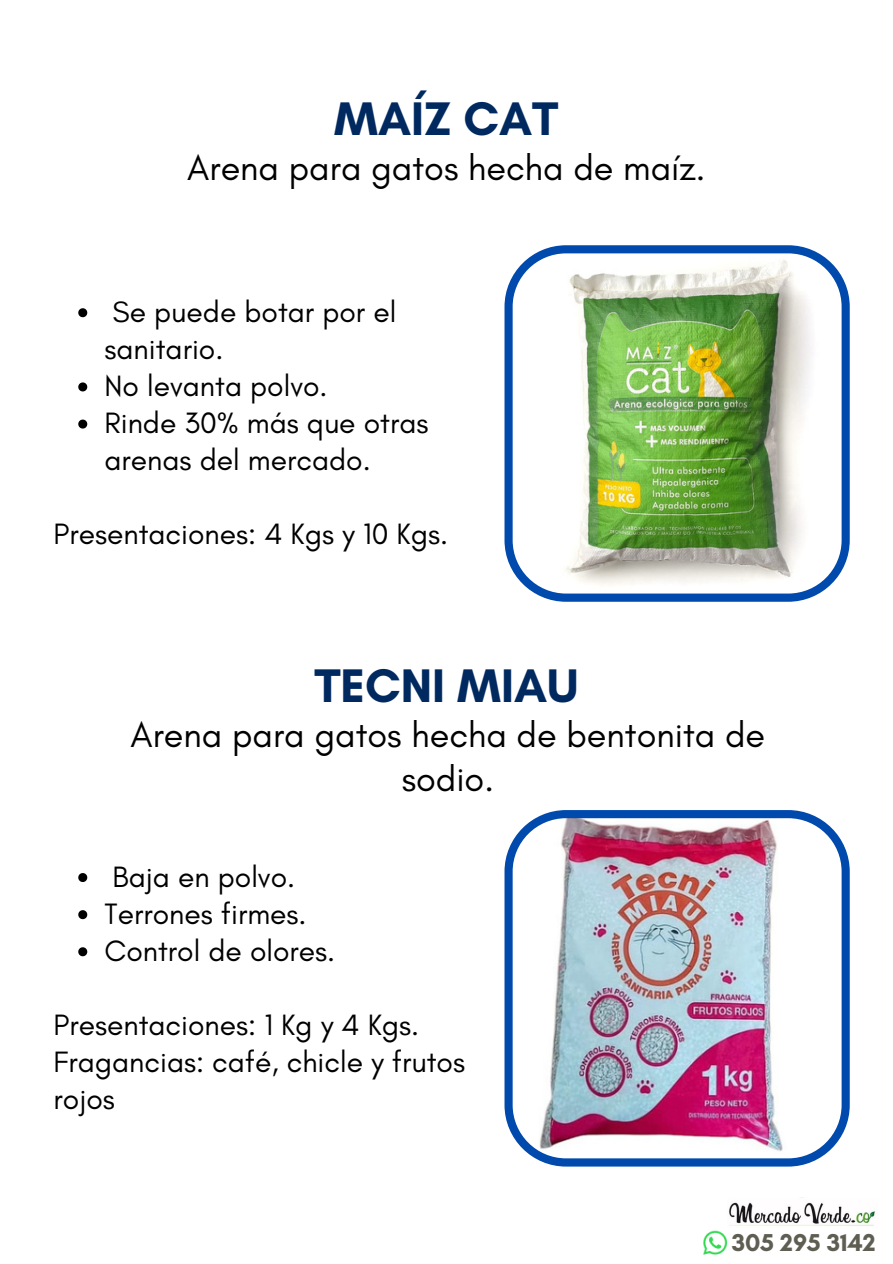
<style>
.page{position:relative;width:893px;height:1264px;background:#fff}
.page>*{position:absolute;margin:0;border:0;box-sizing:border-box;transform-origin:0 0}
.t1{font:700 48px "Glacial Indifference";color:#002960}
.t2{font:36px/43.8px "Glacial Indifference";color:#000;text-align:center}
.t3{font:30px/37px "Glacial Indifference";color:#000}
.t4{font:700 24.9px "Glacial Indifference";color:#5e5e53}
</style>
<div class="page">
<img style="left:729px;top:1197px;width:146px;height:29px">
<img style="left:504px;top:245px;width:345px;height:356px">
<img style="left:504px;top:810px;width:345px;height:356px">
<svg style="left:78px;top:308px;width:9px;height:9px"></svg>
<svg style="left:78px;top:382px;width:9px;height:9px"></svg>
<svg style="left:78px;top:419px;width:9px;height:9px"></svg>
<svg style="left:78px;top:873px;width:9px;height:9px"></svg>
<svg style="left:78px;top:910px;width:9px;height:9px"></svg>
<svg style="left:78px;top:947px;width:9px;height:9px"></svg>
<img style="left:703px;top:1230px;width:25px;height:25px">
<p class="t1" style="left:334px;top:90px;width:225px">MAÍZ CAT</p>
<p class="t2" style="left:187px;top:146px;width:519px">Arena para gatos hecha de maíz.</p>
<p class="t3" style="left:104px;top:293px;width:293px">Se puede botar por el sanitario.</p>
<p class="t3" style="left:104px;top:367px;width:224px">No levanta polvo.</p>
<p class="t3" style="left:104px;top:404px;width:325px">Rinde 30% más que otras arenas del mercado.</p>
<p class="t3" style="left:53px;top:515px;width:396px">Presentaciones: 4 Kgs y 10 Kgs.</p>
<p class="t1" style="left:314px;top:656px;width:265px">TECNI MIAU</p>
<p class="t2" style="left:130px;top:712px;width:636px">Arena para gatos hecha de bentonita de sodio.</p>
<p class="t3" style="left:113px;top:857px;width:184px">Baja en polvo.</p>
<p class="t3" style="left:104px;top:894px;width:203px">Terrones firmes.</p>
<p class="t3" style="left:104px;top:931px;width:232px">Control de olores.</p>
<p class="t3" style="left:53px;top:1005px;width:367px">Presentaciones: 1 Kg y 4 Kgs.</p>
<p class="t3" style="left:53px;top:1043px;width:413px">Fragancias: café, chicle y frutos rojos</p>
<p class="t4" style="left:731px;top:1227px;width:145px">305 295 3142</p>
</div>
